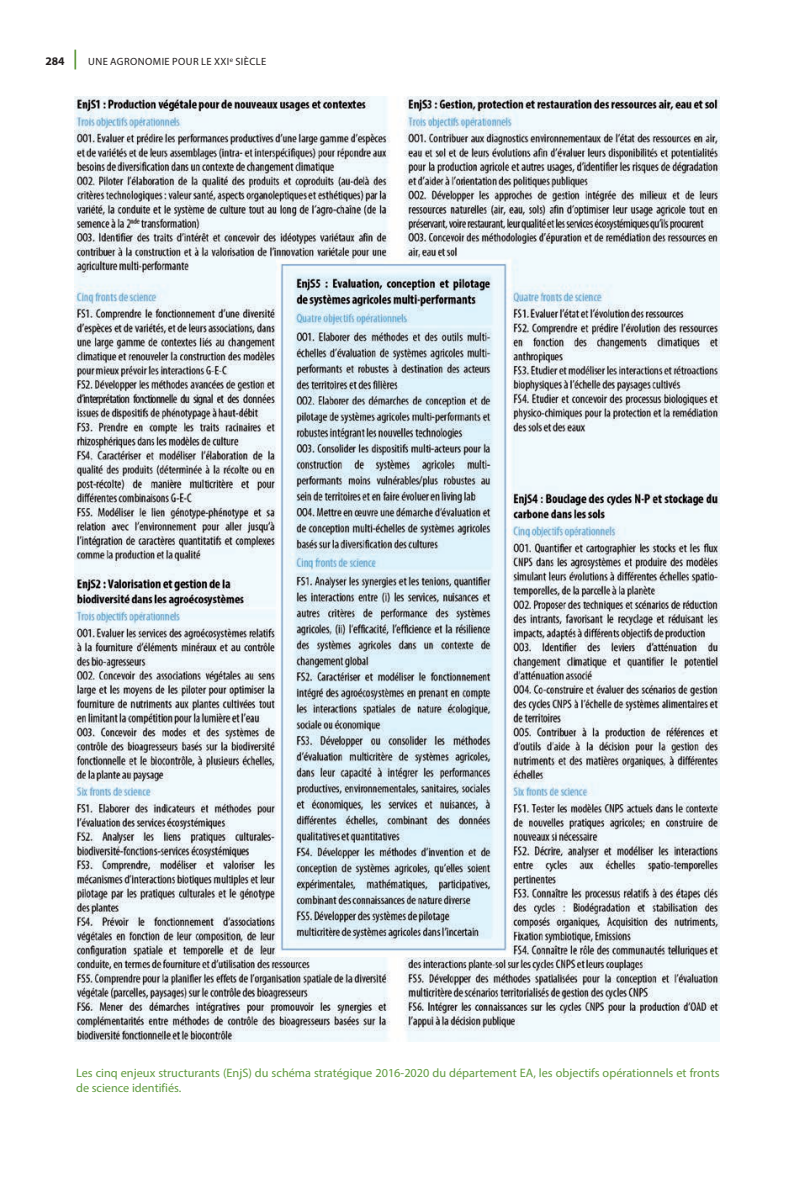
<style>
.page{position:relative;width:794px;height:1191px;background:#fff}
.page>*{position:absolute;margin:0;border:0;box-sizing:border-box;transform-origin:0 0}
.t1{font:12.25px/14.9px "Myriad Pro";color:#609b3f}
.t2{font:700 11.72px "Myriad Pro";color:#231f20}
.t3{font:10.5px "Myriad Pro";letter-spacing:.04em;color:#231f20}
</style>
<div class="page">
<svg style="left:74px;top:50px;width:2px;height:19px"></svg>
<img style="left:74px;top:96px;width:645px;height:945px">
<p class="t2" style="left:45px;top:53px;width:21px">284</p>
<p class="t3" style="left:88px;top:54px;width:179px">Une agronomie pour le XXI <sup>e</sup> siècle</p>
<p class="t1" style="left:76px;top:1065px;width:645px">Les cinq enjeux structurants (EnjS) du schéma stratégique 2016-2020 du département EA, les objectifs opérationnels et fronts de science identifiés.</p>
</div>
